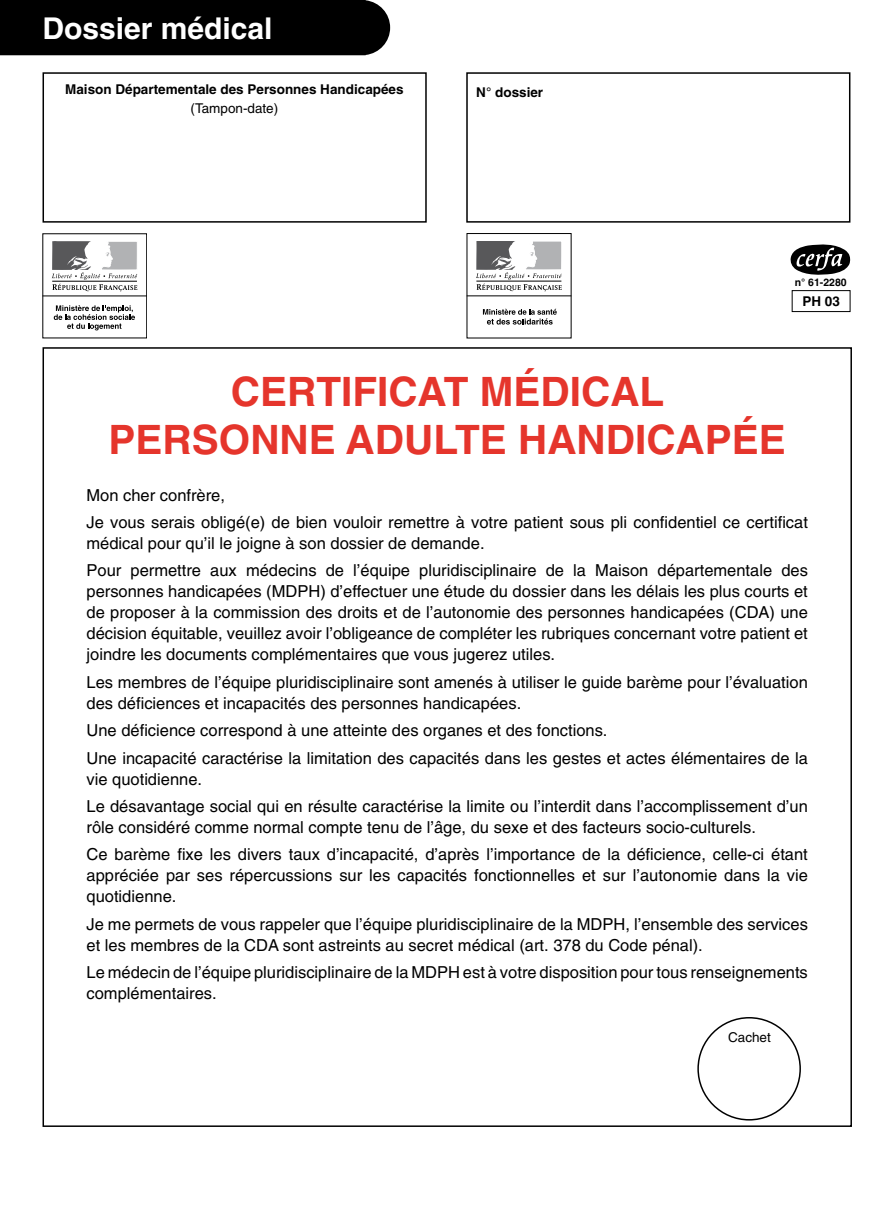
<style>
.page{position:relative;width:893px;height:1212px;background:#fff}
.page>*{position:absolute;margin:0;border:0;box-sizing:border-box;transform-origin:0 0}
.t1{font:700 40.5px/48.6px "Helvetica";color:#e5352c;text-align:center}
.t2{font:700 30px "Helvetica";color:#fff}
.t3{font:16.5px/21px "Helvetica";color:#000}
.t4{font:700 13.5px "Helvetica";color:#000}
.t5{font:13.5px "Helvetica";color:#000}
.t6{font:700 10.5px "Helvetica";color:#000}
</style>
<div class="page">
<div style="left:0;top:0;width:390px;height:55px;background:#000"></div>
<div style="left:43px;top:72px;width:384px;height:151px;border:2px solid #000"></div>
<div style="left:466px;top:72px;width:384px;height:151px;border:2px solid #000"></div>
<svg style="left:791px;top:244px;width:59px;height:31px"></svg>
<div style="left:697px;top:1017px;width:104px;height:103px;border:2px solid #000;border-radius:50%"></div>
<div style="left:792px;top:290px;width:58px;height:22px;border:1px solid #000"></div>
<svg style="left:52px;top:241px;width:85px;height:50px"></svg>
<hr style="left:43px;top:296px;width:104px;height:1px;background:#000">
<svg style="left:54px;top:305px;width:81px;height:25px"></svg>
<svg style="left:483px;top:309px;width:74px;height:16px"></svg>
<svg style="left:476px;top:241px;width:86px;height:50px"></svg>
<hr style="left:467px;top:296px;width:104px;height:1px;background:#000">
<h2 class="t2" style="left:43px;top:10px;width:232px">Dossier médical</h2>
<p class="t4" style="left:65px;top:81px;width:340px">Maison Départementale des Personnes Handicapées</p>
<p class="t5" style="left:191px;top:100px;width:89px">(Tampon-date)</p>
<p class="t4" style="left:476px;top:84px;width:68px">N° dossier</p>
<p class="t6" style="left:795px;top:276px;width:54px">n° 61-2280</p>
<p class="t4" style="left:802px;top:293px;width:39px">PH 03</p>
<h1 class="t1" style="left:109px;top:366px;width:679px">CERTIFICAT MÉDICAL<br>PERSONNE ADULTE HANDICAPÉE</h1>
<p class="t3" style="left:87px;top:481px;width:723px;line-height:27.5px">Mon cher confrère,<br>Je vous serais obligé(e) de bien vouloir remettre à votre patient sous pli confidentiel ce certificat</p>
<p class="t3" style="left:87px;top:529px;width:723px;line-height:27.5px">médical pour qu’il le joigne à son dossier de demande.<br>Pour permettre aux médecins de l’équipe pluridisciplinaire de la Maison départementale des</p>
<p class="t3" style="left:87px;top:581px;width:723px;text-align:justify">personnes handicapées (MDPH) d’effectuer une étude du dossier dans les délais les plus courts et de proposer à la commission des droits et de l’autonomie des personnes handicapées (CDA) une décision équitable, veuillez avoir l’obligeance de compléter les rubriques concernant votre patient et joindre les documents complémentaires que vous jugerez utiles.</p>
<p class="t3" style="left:87px;top:671px;width:723px">Les membres de l’équipe pluridisciplinaire sont amenés à utiliser le guide barème pour l’évaluation des déficiences et incapacités des personnes handicapées.</p>
<p class="t3" style="left:87px;top:717px;width:723px;line-height:27.5px">Une déficience correspond à une atteinte des organes et des fonctions.<br>Une incapacité caractérise la limitation des capacités dans les gestes et actes élémentaires de la</p>
<p class="t3" style="left:87px;top:765px;width:723px;line-height:27.5px">vie quotidienne.<br>Le désavantage social qui en résulte caractérise la limite ou l’interdit dans l’accomplissement d’un</p>
<p class="t3" style="left:87px;top:813px;width:723px;line-height:27.5px">rôle considéré comme normal compte tenu de l’âge, du sexe et des facteurs socio-culturels.<br>Ce barème fixe les divers taux d’incapacité, d’après l’importance de la déficience, celle-ci étant</p>
<p class="t3" style="left:87px;top:865px;width:723px">appréciée par ses répercussions sur les capacités fonctionnelles et sur l’autonomie dans la vie quotidienne.</p>
<p class="t3" style="left:87px;top:913px;width:723px">Je me permets de vous rappeler que l’équipe pluridisciplinaire de la MDPH, l’ensemble des services et les membres de la CDA sont astreints au secret médical (art. 378 du Code pénal).</p>
<p class="t3" style="left:87px;top:962px;width:723px">Le médecin de l’équipe pluridisciplinaire de la MDPH est à votre disposition pour tous renseignements complémentaires.</p>
<p class="t5" style="left:728px;top:1029px;width:44px">Cachet</p>
</div>
